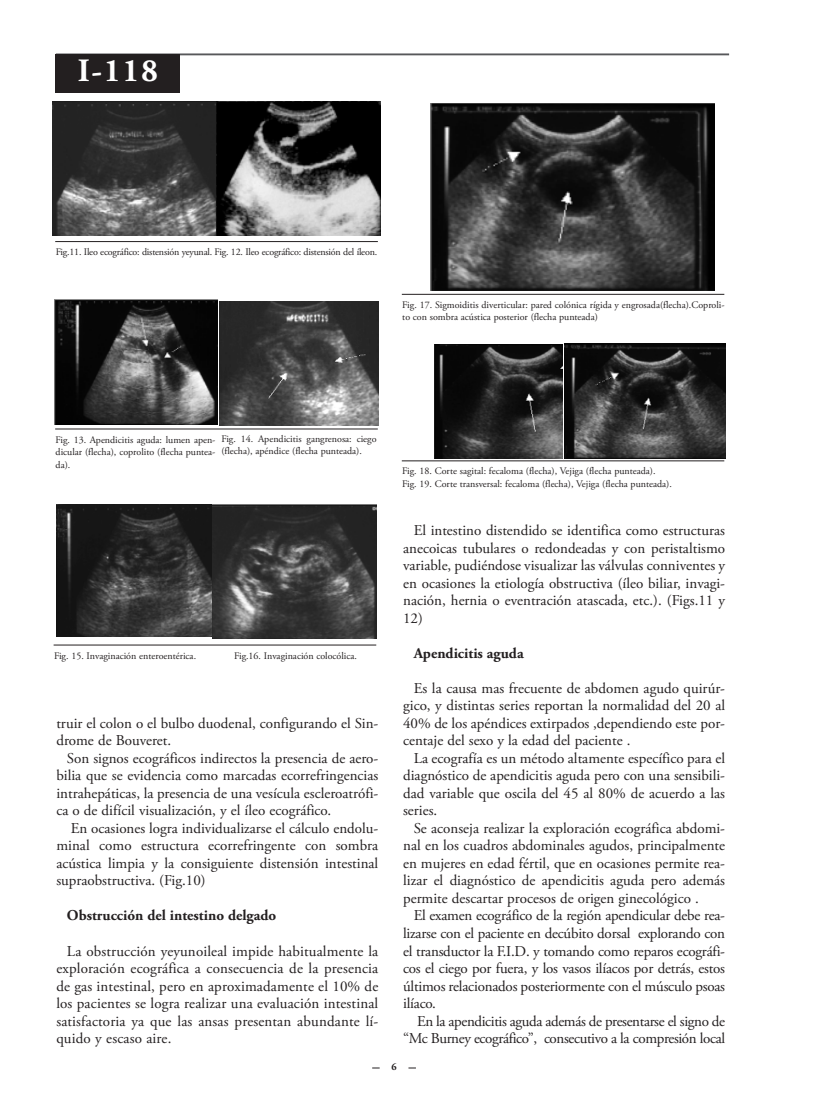
<style>
.page{position:relative;width:815px;height:1099px;background:#fff}
.page>*{position:absolute;margin:0;border:0;box-sizing:border-box;transform-origin:0 0}
.t1{font:700 32.5px "Adobe Garamond Pro";color:#fff}
.t2{font:15px/17.5px "Adobe Garamond Pro";color:#231f20;text-align:justify}
.t3{font:15px/17.5px "Adobe Garamond Pro";letter-spacing:-.025em;color:#231f20;text-align:right}
.t4{font:700 15px "Adobe Garamond Pro";color:#231f20}
.t5{font:10px/12.5px "Adobe Garamond Pro";color:#231f20}
.t6{font:10px "Adobe Garamond Pro";letter-spacing:-.02em;color:#231f20}
.t7{font:700 10px "Adobe Garamond Pro";color:#231f20}
</style>
<div class="page">
<hr style="left:56px;top:53px;width:673px;height:2px;background:#57585a">
<img style="left:52px;top:101px;width:163px;height:135px">
<hr style="left:55px;top:241px;width:323px;height:1px;background:#231f20">
<img style="left:54px;top:300px;width:164px;height:125px">
<hr style="left:55px;top:428px;width:323px;height:1px;background:#231f20">
<img style="left:56px;top:504px;width:157px;height:132px">
<hr style="left:54px;top:644px;width:322px;height:1px;background:#231f20">
<img style="left:430px;top:103px;width:284px;height:187px">
<hr style="left:402px;top:294px;width:322px;height:1px;background:#231f20">
<img style="left:217px;top:101px;width:163px;height:135px">
<svg style="left:219px;top:301px;width:160px;height:125px;background:#4e4e4e"></svg>
<img style="left:213px;top:504px;width:163px;height:134px">
<img style="left:435px;top:344px;width:128px;height:114px">
<hr style="left:402px;top:460px;width:322px;height:1px;background:#231f20">
<img style="left:564px;top:343px;width:162px;height:116px">
<div style="left:56px;top:54px;width:124px;height:39px;background:#231f20"></div>
<h1 class="t1" style="left:78px;top:58px;width:82px">I-118</h1>
<p class="t6" style="left:56px;top:248px;width:323px">Fig.11. Ileo ecográfico: distensión yeyunal. Fig. 12. Ileo ecográfico: distensión del íleon.</p>
<p class="t5" style="left:402px;top:299px;width:324px">Fig. 17. Sigmoiditis diverticular: pared colónica rígida y engrosada(flecha).Coproli&shy;to con sombra acústica posterior (flecha punteada)</p>
<p class="t5" style="left:221px;top:433px;width:157px">Fig. 14. Apendicitis gangrenosa: ciego (flecha), apéndice (flecha punteada).</p>
<p class="t5" style="left:56px;top:434px;width:161px;text-align:justify">Fig. 13. Apendicitis aguda: lumen apen&shy;dicular (flecha), coprolito (flecha puntea&shy;da).</p>
<p class="t5" style="left:402px;top:466px;width:271px">Fig. 18. Corte sagital: fecaloma (flecha), Vejiga (flecha punteada).<br>Fig. 19. Corte transversal: fecaloma (flecha), Vejiga (flecha punteada).</p>
<p class="t5" style="left:54px;top:650px;width:144px">Fig. 15. Invaginación enteroentérica.</p>
<p class="t5" style="left:234px;top:650px;width:124px">Fig.16. Invaginación colocólica.</p>
<p class="t2" style="left:56px;top:715px;width:323px">truir el colon o el bulbo duodenal, configurando el Sin&shy;drome de Bouveret.</p>
<p class="t2" style="left:56px;top:750px;width:323px;text-indent:11px">Son signos ecográficos indirectos la presencia de aero&shy;bilia que se evidencia como marcadas ecorrefringencias intrahepáticas, la presencia de una vesícula escleroatrófi&shy;ca o de difícil visualización, y el íleo ecográfico.</p>
<p class="t2" style="left:56px;top:820px;width:323px;text-indent:15px">En ocasiones logra individualizarse el cálculo endolu&shy;minal como estructura ecorrefringente con sombra acústica limpia y la consiguiente distensión intestinal supraobstructiva. (Fig.10)</p>
<p class="t4" style="left:67px;top:909px;width:211px">Obstrucción del intestino delgado</p>
<p class="t2" style="left:56px;top:943px;width:323px;text-indent:11px">La obstrucción yeyunoileal impide habitualmente la exploración ecográfica a consecuencia de la presencia de gas intestinal, pero en aproximadamente el 10% de los pacientes se logra realizar una evaluación intestinal satisfactoria ya que las ansas presentan abundante lí&shy;quido y escaso aire.</p>
<p class="t2" style="left:403px;top:523px;width:323px;text-indent:11px">El intestino distendido se identifica como estructuras anecoicas tubulares o redondeadas y con peristaltismo variable, pudiéndose visualizar las válvulas conniventes y en ocasiones la etiología obstructiva (íleo biliar, invagi&shy;nación, hernia o eventración atascada, etc.). (Figs.11 y 12)</p>
<p class="t4" style="left:414px;top:647px;width:111px">Apendicitis aguda</p>
<p class="t2" style="left:403px;top:680px;width:323px;text-indent:11px">Es la causa mas frecuente de abdomen agudo quirúr&shy;gico, y distintas series reportan la normalidad del 20 al 40% de los apéndices extirpados ,dependiendo este por&shy;centaje del sexo y la edad del paciente .</p>
<p class="t2" style="left:403px;top:750px;width:323px;text-indent:11px">La ecografía es un método altamente específico para el diagnóstico de apendicitis aguda pero con una sensibili&shy;dad variable que oscila del 45 al 80% de acuerdo a las series.</p>
<p class="t2" style="left:403px;top:820px;width:323px;text-indent:11px">Se aconseja realizar la exploración ecográfica abdomi&shy;nal en los cuadros abdominales agudos, principalmente en mujeres en edad fértil, que en ocasiones permite rea&shy;lizar el diagnóstico de apendicitis aguda pero además permite descartar procesos de origen ginecológico .</p>
<p class="t2" style="left:403px;top:908px;width:323px;text-indent:11px">El examen ecográfico de la región apendicular debe rea&shy;lizarse con el paciente en decúbito dorsal explorando con el transductor la F.I.D. y tomando como reparos ecográfi&shy;cos el ciego por fuera, y los vasos ilíacos por detrás, estos últimos relacionados posteriormente con el músculo psoas ilíaco.</p>
<p class="t3" style="left:403px;top:1013px;width:323px">En la apendicitis aguda además de presentarse el signo de “Mc Burney ecográfico”, consecutivo a la compresión local</p>
<p class="t7" style="left:392px;top:1062px;width:7px">6</p>
</div>
